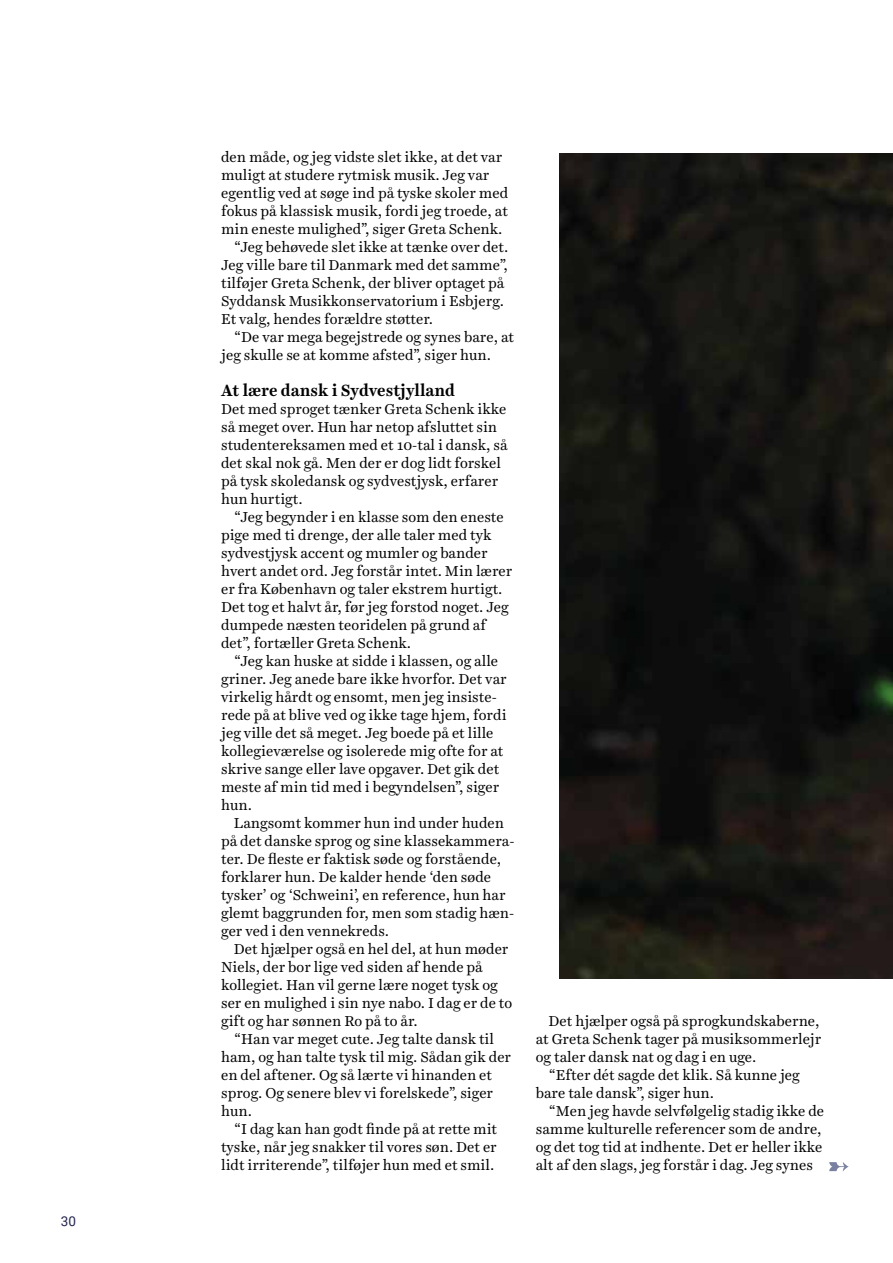
<style>
.page{position:relative;width:893px;height:1263px;background:#fff}
.page>*{position:absolute;margin:0;border:0;box-sizing:border-box;transform-origin:0 0}
.t1{font:700 16.5px "Harriet Text";color:#000}
.t2{font:14.55px/18px "Harriet Text";color:#000}
.t3{font:13.5px "Roboto";color:#23244f}
</style>
<div class="page">
<img style="left:559px;top:153px;width:334px;height:825px">
<svg style="left:829px;top:1162px;width:20px;height:9px"></svg>
<p class="t3" style="left:61px;top:1211px;width:17px">30</p>
<p class="t2" style="left:221px;top:148px;width:283px">den måde, og jeg vidste slet ikke, at det var</p>
<p class="t2" style="left:221px;top:166px;width:270px">muligt at studere rytmisk musik. Jeg var</p>
<p class="t2" style="left:221px;top:184px;width:289px">egentlig ved at søge ind på tyske skoler med</p>
<p class="t2" style="left:221px;top:202px;width:288px">fokus på klassisk musik, fordi jeg troede, at</p>
<p class="t2" style="left:221px;top:220px;width:283px">min eneste mulighed”, siger Greta Schenk.</p>
<p class="t2" style="left:234px;top:238px;width:276px">“Jeg behøvede slet ikke at tænke over det.</p>
<p class="t2" style="left:221px;top:256px;width:288px">Jeg ville bare til Danmark med det samme”,</p>
<p class="t2" style="left:221px;top:274px;width:285px">tilføjer Greta Schenk, der bliver optaget på</p>
<p class="t2" style="left:221px;top:292px;width:284px">Syddansk Musikkonservatorium i Esbjerg.</p>
<p class="t2" style="left:221px;top:310px;width:214px">Et valg, hendes forældre støtter.</p>
<p class="t2" style="left:234px;top:328px;width:282px">“De var mega begejstrede og synes bare, at</p>
<p class="t2" style="left:221px;top:346px;width:271px">jeg skulle se at komme afsted”, siger hun.</p>
<p class="t1" style="left:221px;top:379px;width:236px">At lære dansk i Sydvestjylland</p>
<p class="t2" style="left:221px;top:400px;width:288px">Det med sproget tænker Greta Schenk ikke så meget over. Hun har netop afsluttet sin studentereksamen med et 10-tal i dansk, så det skal nok gå. Men der er dog lidt forskel på tysk skoledansk og sydvestjysk, erfarer hun hurtigt.</p>
<p class="t2" style="left:221px;top:508px;width:293px;text-indent:13px">“Jeg begynder i en klasse som den eneste pige med ti drenge, der alle taler med tyk sydvestjysk accent og mumler og bander hvert andet ord. Jeg forstår intet. Min lærer er fra København og taler ekstrem hurtigt.<br>Det tog et halvt år, før jeg forstod noget. Jeg dumpede næsten teoridelen på grund af det”, fortæller Greta Schenk.</p>
<p class="t2" style="left:221px;top:652px;width:287px;text-indent:13px">“Jeg kan huske at sidde i klassen, og alle griner. Jeg anede bare ikke hvorfor. Det var virkelig hårdt og ensomt, men jeg insiste&shy;rede på at blive ved og ikke tage hjem, fordi jeg ville det så meget. Jeg boede på et lille kollegieværelse og isolerede mig ofte for at skrive sange eller lave opgaver. Det gik det meste af min tid med i begyndelsen”, siger hun.</p>
<p class="t2" style="left:221px;top:814px;width:295px;text-indent:13px">Langsomt kommer hun ind under huden på det danske sprog og sine klassekammera&shy;ter. De fleste er faktisk søde og forstående, forklarer hun. De kalder hende ‘den søde tysker’ og ‘Schweini’, en reference, hun har glemt baggrunden for, men som stadig hæn&shy;ger ved i den vennekreds.</p>
<p class="t2" style="left:221px;top:940px;width:293px;text-indent:13px">Det hjælper også en hel del, at hun møder Niels, der bor lige ved siden af hende på kollegiet. Han vil gerne lære noget tysk og ser en mulighed i sin nye nabo. I dag er de to gift og har sønnen Ro på to år.</p>
<p class="t2" style="left:221px;top:1030px;width:291px;text-indent:13px">“Han var meget cute. Jeg talte dansk til ham, og han talte tysk til mig. Sådan gik der en del aftener. Og så lærte vi hinanden et sprog. Og senere blev vi forelskede”, siger hun.</p>
<p class="t2" style="left:221px;top:1120px;width:277px;text-align:justify;text-indent:13px">“I dag kan han godt finde på at rette mit tyske, når jeg snakker til vores søn. Det er lidt irriterende”, tilføjer hun med et smil.</p>
<p class="t2" style="left:536px;top:1012px;width:287px;text-indent:13px">Det hjælper også på sprogkundskaberne, at Greta Schenk tager på musiksommerlejr og taler dansk nat og dag i en uge.</p>
<p class="t2" style="left:536px;top:1066px;width:266px;text-indent:13px">“Efter dét sagde det klik. Så kunne jeg bare tale dansk”, siger hun.</p>
<p class="t2" style="left:536px;top:1102px;width:290px;text-indent:13px">“Men jeg havde selvfølgelig stadig ikke de samme kulturelle referencer som de andre, og det tog tid at indhente. Det er heller ikke alt af den slags, jeg forstår i dag. Jeg synes</p>
</div>
